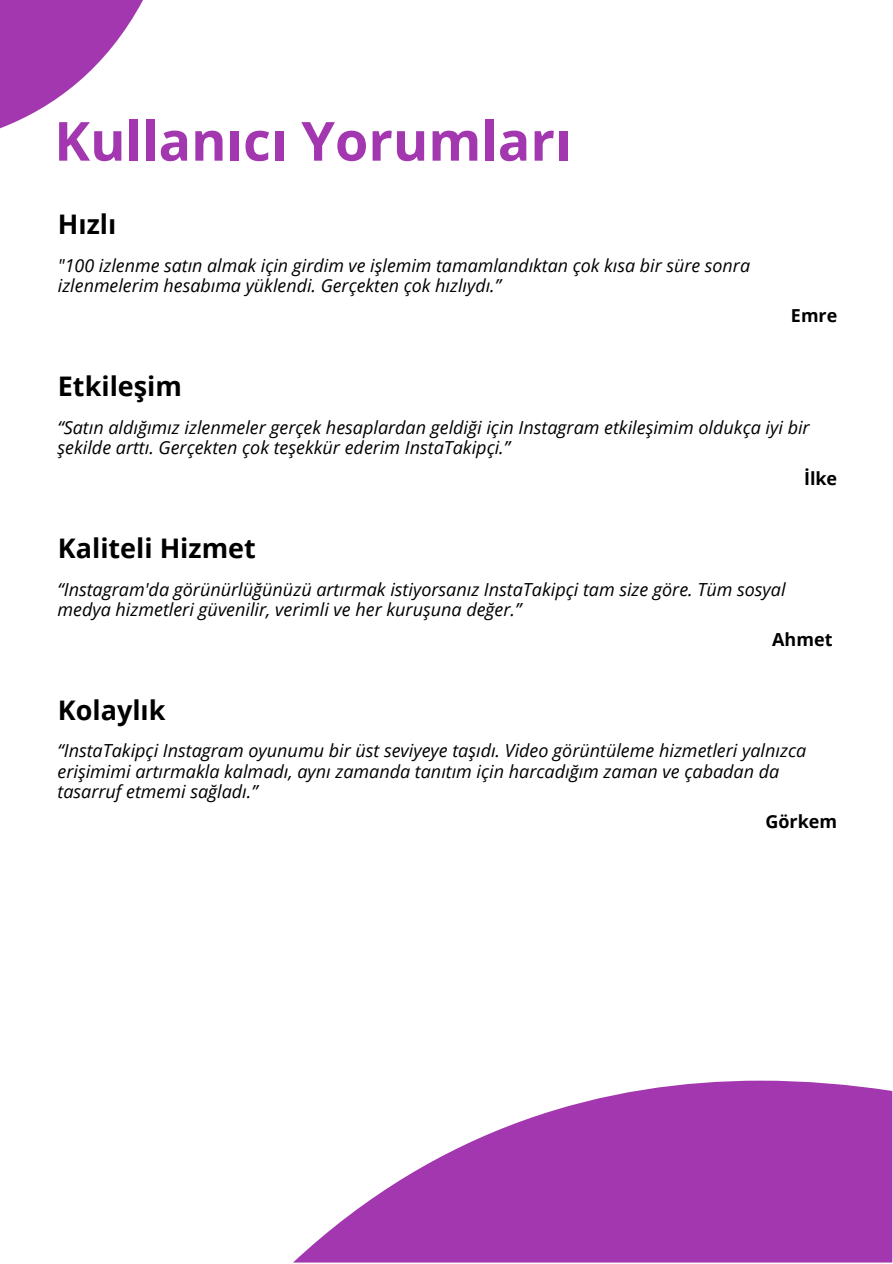
<style>
.page{position:relative;width:893px;height:1264px;background:#fff}
.page>*{position:absolute;margin:0;border:0;box-sizing:border-box;transform-origin:0 0}
.t1{font:700 54px "Open Sans";color:#a337af}
.t2{font:700 27px "Open Sans";color:#000}
.t3{font:italic 18px/20.2px "Open Sans";color:#000}
.t4{font:700 18px "Open Sans";color:#000}
.t5{font:italic 17.85px/20.1px "Open Sans";color:#000}
.t6{font:700 17.85px "Open Sans";color:#000}
</style>
<div class="page">
<svg style="left:293px;top:1080px;width:599px;height:182px;fill:#a337af"></svg>
<svg style="left:0;top:0;width:143px;height:128px"></svg>
<h1 class="t1" style="left:54px;top:103px;width:518px">Kullanıcı Yorumları</h1>
<h2 class="t2" style="left:58px;top:206px;width:60px">Hızlı</h2>
<p class="t5" style="left:58px;top:255px;width:693px">"100 izlenme satın almak için girdim ve işlemim tamamlandıktan çok kısa bir süre sonra izlenmelerim hesabıma yüklendi. Gerçekten çok hızlıydı.”</p>
<h2 class="t2" style="left:58px;top:367px;width:126px">Etkileşim</h2>
<p class="t6" style="left:790px;top:303px;width:48px">Emre</p>
<p class="t3" style="left:57px;top:417px;width:753px">“Satın aldığımız izlenmeler gerçek hesaplardan geldiği için Instagram etkileşimim oldukça iyi bir şekilde arttı. Gerçekten çok teşekkür ederim InstaTakipçi.”</p>
<p class="t4" style="left:804px;top:465px;width:35px">İlke</p>
<h2 class="t2" style="left:58px;top:529px;width:199px">Kaliteli Hizmet</h2>
<p class="t3" style="left:57px;top:578px;width:729px">“Instagram'da görünürlüğünüzü artırmak istiyorsanız InstaTakipçi tam size göre. Tüm sosyal medya hizmetleri güvenilir, verimli ve her kuruşuna değer.”</p>
<p class="t4" style="left:772px;top:627px;width:62px">Ahmet</p>
<h2 class="t2" style="left:58px;top:691px;width:109px">Kolaylık</h2>
<p class="t3" style="left:57px;top:740px;width:750px">“InstaTakipçi Instagram oyunumu bir üst seviyeye taşıdı. Video görüntüleme hizmetleri yalnızca erişimimi artırmakla kalmadı, aynı zamanda tanıtım için harcadığım zaman ve çabadan da tasarruf etmemi sağladı.”</p>
<p class="t4" style="left:765px;top:809px;width:73px">Görkem</p>
</div>
